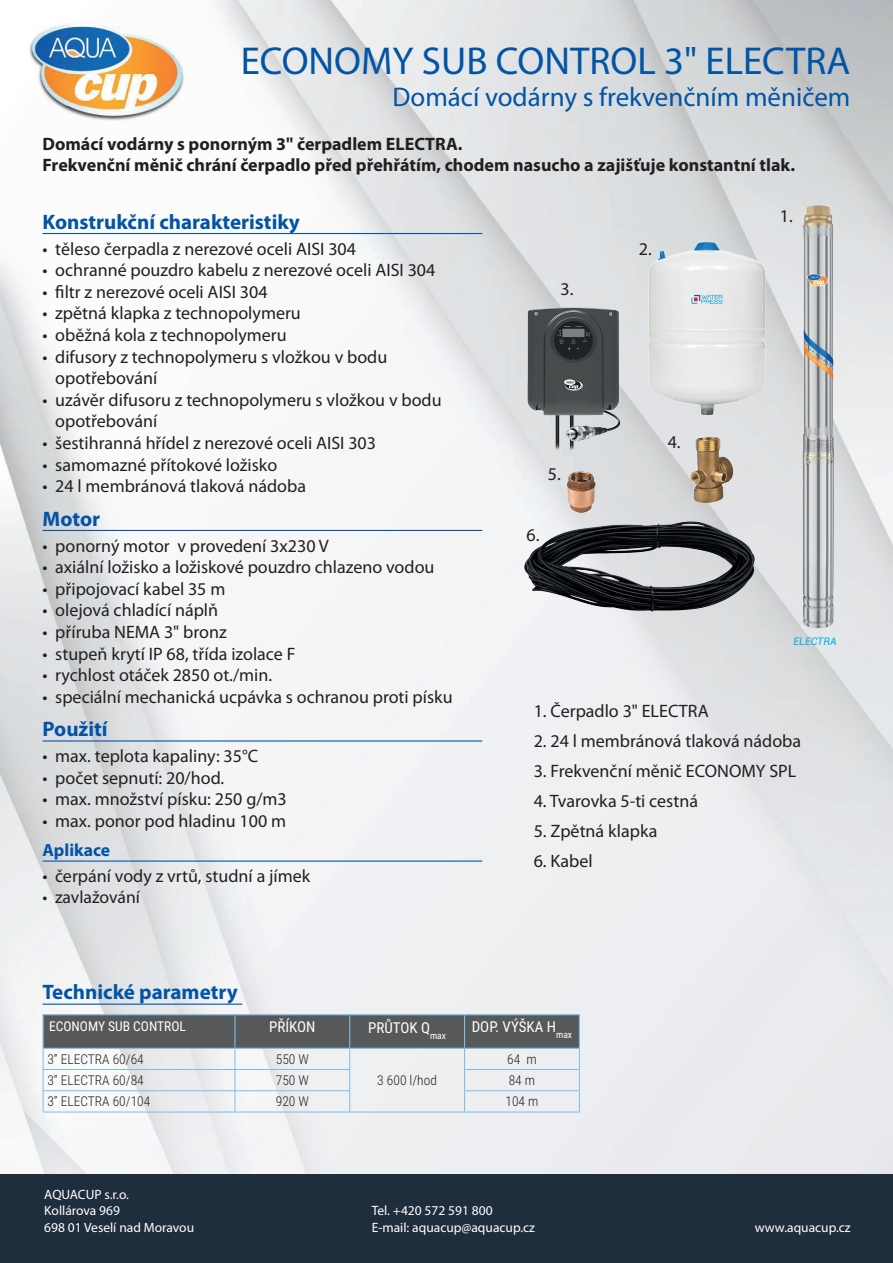
<style>
.page{position:relative;width:893px;height:1263px;background:#fff}
.page>*{position:absolute;margin:0;border:0;box-sizing:border-box;transform-origin:0 0}
.t1{font:39px "Myriad Pro";color:#0154a6}
.t2{font:27px "Myriad Pro";color:#0154a6}
.t3{font:700 21px "Myriad Pro";color:#0154a6}
.t4{font:18px/21.6px "Myriad Pro";color:#231f20}
.t5{font:700 18px/21.6px "Myriad Pro";color:#231f20}
.t6{font:17.7px "Myriad Pro";color:#231f20}
.t7{font:700 17.7px "Myriad Pro";color:#0154a6}
.t8{font:15px "Roboto Condensed";color:#fff}
.t9{font:13.5px/16.5px "Myriad Pro";color:#fff}
.t10{font:300 13.5px "Roboto Condensed";color:#231f20}
.t11{font:13.5px "Roboto Condensed";color:#fff}
.t12{font:italic 10.5px "Roboto";color:#00aeef}
</style>
<div class="page">
<img style="left:0;top:0;width:893px;height:1175px">
<hr style="left:43px;top:233px;width:439px;height:1px;background:#0154a6">
<hr style="left:43px;top:530px;width:439px;height:1px;background:#0154a6">
<hr style="left:43px;top:740px;width:439px;height:1px;background:#0154a6">
<hr style="left:43px;top:860px;width:439px;height:2px;background:#0154a6">
<div style="left:0;top:1175px;width:893px;height:88px;background:#1f2e3c"></div>
<hr style="left:43px;top:1003px;width:199px;height:2px;background:#0154a6">
<hr style="left:235px;top:1112px;width:115px;height:1px;background:#7cbce7">
<hr style="left:465px;top:1112px;width:115px;height:1px;background:#7cbce7">
<hr style="left:43px;top:1014px;width:192px;height:1px;background:#7cbce7">
<hr style="left:43px;top:1112px;width:192px;height:1px;background:#7cbce7">
<svg style="left:43px;top:1015px;width:537px;height:97px"></svg>
<hr style="left:350px;top:1112px;width:115px;height:1px;background:#7cbce7">
<hr style="left:235px;top:1014px;width:115px;height:1px;background:#7cbce7">
<hr style="left:350px;top:1014px;width:115px;height:1px;background:#7cbce7">
<hr style="left:349px;top:1015px;width:1px;height:33px;background:#7cbce7">
<hr style="left:465px;top:1014px;width:115px;height:1px;background:#7cbce7">
<hr style="left:464px;top:1015px;width:1px;height:33px;background:#7cbce7">
<hr style="left:579px;top:1015px;width:1px;height:33px;background:#7cbce7">
<hr style="left:235px;top:1048px;width:114px;height:1px;background:#7cbce7">
<hr style="left:234px;top:1015px;width:1px;height:33px;background:#7cbce7">
<img style="left:799px;top:202px;width:39px;height:429px">
<img style="left:524px;top:521px;width:231px;height:90px">
<img style="left:564px;top:466px;width:36px;height:51px">
<img style="left:521px;top:303px;width:102px;height:154px">
<img style="left:687px;top:434px;width:51px;height:69px">
<img style="left:637px;top:230px;width:139px;height:197px">
<h1 class="t1" style="left:241px;top:37px;width:611px">ECONOMY SUB CONTROL 3" ELECTRA</h1>
<h2 class="t2" style="left:392px;top:81px;width:459px">Domácí vodárny s frekvenčním měničem</h2>
<p class="t5" style="left:43px;top:132px;width:754px">Domácí vodárny s ponorným 3" čerpadlem ELECTRA.<br>Frekvenční měnič chrání čerpadlo před přehřátím, chodem nasucho a zajišťuje konstantní tlak.</p>
<p class="t3" style="left:43px;top:208px;width:259px">Konstrukční charakteristiky</p>
<p class="t4" style="left:43px;top:237px;width:315px">• těleso čerpadla z nerezové oceli AISI 304</p>
<p class="t4" style="left:43px;top:259px;width:394px">• ochranné pouzdro kabelu z nerezové oceli AISI 304</p>
<p class="t4" style="left:43px;top:281px;width:227px">• filtr z nerezové oceli AISI 304</p>
<p class="t4" style="left:43px;top:302px;width:260px">• zpětná klapka z technopolymeru</p>
<p class="t4" style="left:43px;top:324px;width:246px">• oběžná kola z technopolymeru</p>
<p class="t4" style="left:55px;top:345px;width:334px;text-indent:-13px">• difusory z technopolymeru s vložkou v bodu opotřebování</p>
<p class="t4" style="left:55px;top:389px;width:388px;text-indent:-13px">• uzávěr difusoru z technopolymeru s vložkou v bodu opotřebování</p>
<p class="t4" style="left:43px;top:432px;width:335px">• šestihranná hřídel z nerezové oceli AISI 303</p>
<p class="t4" style="left:43px;top:453px;width:236px">• samomazné přítokové ložisko</p>
<p class="t4" style="left:43px;top:475px;width:265px">• 24 l membránová tlaková nádoba</p>
<p class="t3" style="left:43px;top:505px;width:59px">Motor</p>
<p class="t4" style="left:43px;top:534px;width:288px">• ponorný motor v provedení 3x230 V</p>
<p class="t4" style="left:43px;top:556px;width:393px">• axiální ložisko a ložiskové pouzdro chlazeno vodou</p>
<p class="t4" style="left:43px;top:578px;width:184px">• připojovací kabel 35 m</p>
<p class="t4" style="left:43px;top:599px;width:177px">• olejová chladící náplň</p>
<p class="t4" style="left:43px;top:621px;width:186px">• příruba NEMA 3" bronz</p>
<p class="t4" style="left:43px;top:642px;width:255px">• stupeň krytí IP 68, třída izolace F</p>
<p class="t4" style="left:43px;top:664px;width:231px">• rychlost otáček 2850 ot./min.</p>
<p class="t4" style="left:43px;top:686px;width:412px">• speciální mechanická ucpávka s ochranou proti písku</p>
<p class="t3" style="left:43px;top:715px;width:67px">Použití</p>
<p class="t4" style="left:43px;top:745px;width:217px">• max. teplota kapaliny: 35°C</p>
<p class="t4" style="left:43px;top:766px;width:183px">• počet sepnutí: 20/hod.</p>
<p class="t4" style="left:43px;top:788px;width:246px">• max. množství písku: 250 g/m3</p>
<p class="t4" style="left:43px;top:810px;width:245px">• max. ponor pod hladinu 100 m</p>
<p class="t7" style="left:43px;top:839px;width:69px">Aplikace</p>
<p class="t4" style="left:43px;top:865px;width:269px">• čerpání vody z vrtů, studní a jímek</p>
<p class="t6" style="left:43px;top:886px;width:99px">• zavlažování</p>
<p class="t4" style="left:780px;top:205px;width:14px">1.</p>
<p class="t4" style="left:639px;top:238px;width:14px">2.</p>
<p class="t4" style="left:561px;top:278px;width:14px">3.</p>
<p class="t4" style="left:668px;top:431px;width:14px">4.</p>
<p class="t4" style="left:548px;top:463px;width:14px">5.</p>
<p class="t4" style="left:527px;top:524px;width:14px">6.</p>
<p class="t12" style="left:793px;top:634px;width:45px">ELECTRA</p>
<p class="t4" style="left:534px;top:700px;width:177px">1. Čerpadlo 3" ELECTRA</p>
<p class="t4" style="left:534px;top:730px;width:269px">2. 24 l membránová tlaková nádoba</p>
<p class="t4" style="left:534px;top:760px;width:264px">3. Frekvenční měnič ECONOMY SPL</p>
<p class="t4" style="left:534px;top:790px;width:166px">4. Tvarovka 5-ti cestná</p>
<p class="t4" style="left:534px;top:820px;width:125px">5. Zpětná klapka</p>
<p class="t4" style="left:534px;top:850px;width:61px">6. Kabel</p>
<p class="t3" style="left:43px;top:978px;width:197px">Technické parametry</p>
<p class="t11" style="left:49px;top:1017px;width:138px">ECONOMY SUB CONTROL</p>
<p class="t8" style="left:269px;top:1016px;width:48px">PŘÍKON</p>
<p class="t8" style="left:368px;top:1017px;width:79px">PRŮTOK Q<sub>max</sub></p>
<p class="t8" style="left:472px;top:1016px;width:102px">DOP. VÝŠKA H<sub>max</sub></p>
<p class="t10" style="left:47px;top:1050px;width:98px">3” ELECTRA 60/64</p>
<p class="t10" style="left:276px;top:1050px;width:35px">550 W</p>
<p class="t10" style="left:377px;top:1071px;width:61px">3 600 l/hod</p>
<p class="t10" style="left:507px;top:1050px;width:31px">64 m</p>
<p class="t10" style="left:47px;top:1071px;width:98px">3” ELECTRA 60/84</p>
<p class="t10" style="left:276px;top:1071px;width:35px">750 W</p>
<p class="t10" style="left:509px;top:1071px;width:28px">84 m</p>
<p class="t10" style="left:47px;top:1092px;width:105px">3” ELECTRA 60/104</p>
<p class="t10" style="left:276px;top:1092px;width:35px">920 W</p>
<p class="t10" style="left:505px;top:1092px;width:35px">104 m</p>
<p class="t9" style="left:44px;top:1186px;width:151px">AQUACUP s.r.o.<br>Kollárova 969<br>698 01 Veselí nad Moravou</p>
<p class="t9" style="left:372px;top:1202px;width:165px">Tel. +420 572 591 800<br>E-mail: aquacup@aquacup.cz</p>
<p class="t9" style="left:755px;top:1219px;width:97px">www.aquacup.cz</p>
</div>
